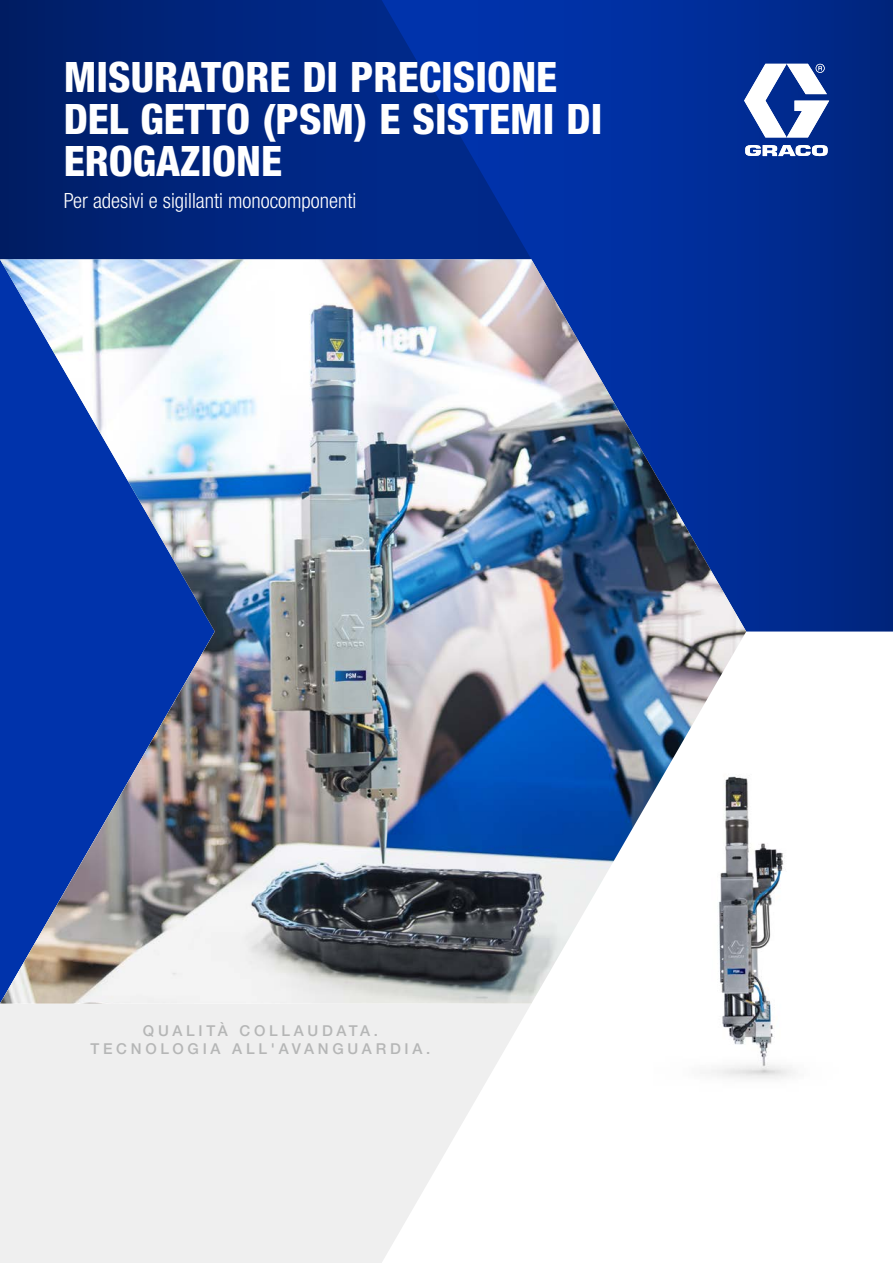
<style>
.page{position:relative;width:893px;height:1263px;background:#fff}
.page>*{position:absolute;margin:0;border:0;box-sizing:border-box;transform-origin:0 0}
.t1{font:800 condensed 42px/42px "Helvetica Neue LTW1 G";color:#fff}
.t2{font:300 condensed 21px "Helvetica Neue LTW1 G";color:#fff}
.t3{font:500 15px/18px "Helvetica Neue LTW1 G";letter-spacing:.25em;color:#b5b6b6;text-align:center}
</style>
<div class="page">
<img style="left:711px;top:1003px;width:84px;height:76px">
<svg style="left:746px;top:631px;width:147px;height:372px"></svg>
<svg style="left:746px;top:0;width:147px;height:631px;background:#002887"></svg>
<svg style="left:0;top:0;width:746px;height:259px;background:#00298a"></svg>
<svg style="left:0;top:1003px;width:531px;height:260px;fill:#efefef"></svg>
<img style="left:0;top:259px;width:746px;height:744px">
<svg style="left:744px;top:63px;width:85px;height:74px"></svg>
<svg style="left:745px;top:145px;width:83px;height:11px"></svg>
<p class="t1" style="left:64px;top:56px;width:540px">MISURATORE DI PRECISIONE<br>DEL GETTO (PSM) E SISTEMI DI<br>EROGAZIONE</p>
<p class="t2" style="left:64px;top:189px;width:294px">Per adesivi e sigillanti monocomponenti</p>
<p class="t3" style="left:90px;top:1021px;width:341px">QUALITÀ COLLAUDATA.<br>TECNOLOGIA ALL'AVANGUARDIA.</p>
</div>
